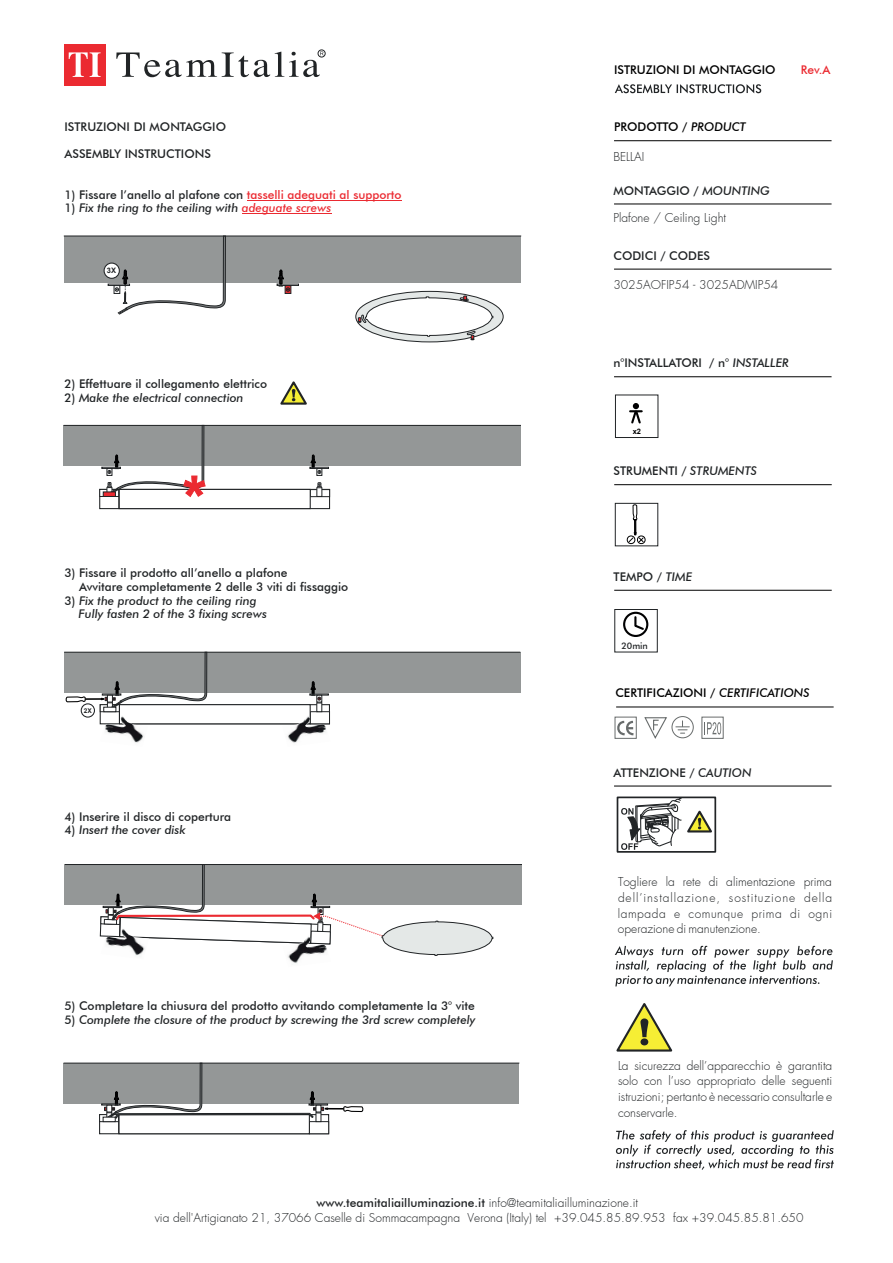
<style>
.page{position:relative;width:893px;height:1263px;background:#fff}
.page>*{position:absolute;margin:0;border:0;box-sizing:border-box;transform-origin:0 0}
.t1{font:700 59.85px "Arial";color:#eb2a31}
.t2{font:300 12px/15.8px "Futura";color:#212426;text-align:justify}
.t3{font:500 12px/13.5px "Futura BT";color:#212426}
.t4{font:italic 500 12px/13.5px "Futura BT";color:#212426}
.t5{font:500 12px "Futura BT";color:#000001}
.t6{font:500 12px "Futura BT";color:#eb2a31}
.t7{font:500 9px "Futura BT";color:#212426}
.t8{font:700 7.5px "Arial";color:#000001}
.t9{font:700 7.5px "Arial";color:#212426}
.t10{font:700 6.45px "Arial";color:#212426}
.s1{color:#eb2a31}
.s2{font-style:normal}
.s3{font-style:italic}
.s4{font-family:"Futura BT";font-weight:500}
</style>
<div class="page">
<hr style="left:247px;top:200px;width:155px;height:1px;background:#eb2a31">
<hr style="left:242px;top:213px;width:89px;height:1px;background:#eb2a31">
<hr style="left:614px;top:140px;width:217px;height:1px;background:#000001">
<hr style="left:614px;top:269px;width:217px;height:1px;background:#000001">
<hr style="left:614px;top:590px;width:218px;height:1px;background:#000001">
<hr style="left:614px;top:204px;width:217px;height:1px;background:#000001">
<hr style="left:614px;top:786px;width:217px;height:1px;background:#000001">
<hr style="left:614px;top:376px;width:217px;height:1px;background:#000001">
<div style="left:615px;top:395px;width:43px;height:43px;border:1px solid #212426"></div>
<hr style="left:616px;top:707px;width:218px;height:1px;background:#000001">
<svg style="left:630px;top:403px;width:12px;height:21px"></svg>
<svg style="left:621px;top:799px;width:91px;height:51px"></svg>
<div style="left:617px;top:796px;width:99px;height:57px;border:2px solid #212426"></div>
<svg style="left:616px;top:1003px;width:57px;height:49px"></svg>
<svg style="left:615px;top:84px;width:146px;height:9px"></svg>
<hr style="left:614px;top:484px;width:218px;height:1px;background:#000001">
<div style="left:615px;top:503px;width:43px;height:43px;border:1px solid #212426"></div>
<div style="left:614px;top:609px;width:44px;height:43px;border:1px solid #212426"></div>
<svg style="left:624px;top:613px;width:23px;height:23px"></svg>
<div style="left:623px;top:612px;width:25px;height:25px;border:2px solid #000001;border-radius:50%"></div>
<svg style="left:633px;top:617px;width:13px;height:15px"></svg>
<svg style="left:626px;top:504px;width:19px;height:40px"></svg>
<svg style="left:704px;top:722px;width:17px;height:12px"></svg>
<div style="left:701px;top:717px;width:23px;height:22px;border:1px solid #686c6c"></div>
<svg style="left:617px;top:720px;width:17px;height:16px"></svg>
<div style="left:615px;top:717px;width:22px;height:22px;border:1px solid #686c6c"></div>
<svg style="left:644px;top:717px;width:23px;height:22px"></svg>
<div style="left:672px;top:716px;width:22px;height:22px;border:1px solid #686c6c;border-radius:50%"></div>
<svg style="left:676px;top:721px;width:13px;height:13px"></svg>
<svg style="left:615px;top:946px;width:218px;height:40px"></svg>
<svg style="left:616px;top:1130px;width:218px;height:40px"></svg>
<div style="left:64px;top:236px;width:456px;height:46px;background:#949797"></div>
<svg style="left:355px;top:290px;width:149px;height:53px"></svg>
<div style="left:108px;top:284px;width:22px;height:2px;background:#fff;border:1px solid #212426"></div>
<div style="left:277px;top:284px;width:22px;height:2px;background:#fff;border:1px solid #212426"></div>
<svg style="left:285px;top:285px;width:6px;height:9px"></svg>
<svg style="left:278px;top:269px;width:12px;height:23px"></svg>
<svg style="left:115px;top:237px;width:110px;height:78px"></svg>
<div style="left:104px;top:263px;width:15px;height:15px;background:#fff;border-radius:50%"></div>
<div style="left:104px;top:263px;width:16px;height:16px;border:1px solid #212426;border-radius:50%"></div>
<hr style="left:64px;top:236px;width:457px;height:1px;background:#212426">
<div style="left:99px;top:489px;width:231px;height:20px;background:#fff;border:1px solid #212426"></div>
<div style="left:310px;top:489px;width:20px;height:8px;background:#fff;border:1px solid #212426"></div>
<svg style="left:99px;top:489px;width:7px;height:8px"></svg>
<div style="left:118px;top:489px;width:193px;height:20px;background:#fff;border:1px solid #212426"></div>
<svg style="left:316px;top:482px;width:7px;height:15px"></svg>
<div style="left:64px;top:425px;width:457px;height:41px;background:#949797"></div>
<div style="left:101px;top:467px;width:20px;height:2px;background:#fff;border:1px solid #212426"></div>
<div style="left:309px;top:467px;width:20px;height:2px;background:#fff;border:1px solid #212426"></div>
<svg style="left:316px;top:468px;width:6px;height:8px"></svg>
<svg style="left:310px;top:454px;width:11px;height:20px"></svg>
<svg style="left:116px;top:424px;width:89px;height:228px"></svg>
<svg style="left:103px;top:491px;width:3px;height:6px"></svg>
<hr style="left:64px;top:425px;width:457px;height:1px;background:#212426">
<div style="left:310px;top:711px;width:20px;height:13px;background:#fff;border:1px solid #212426"></div>
<div style="left:119px;top:704px;width:192px;height:20px;background:#fff;border:1px solid #212426"></div>
<div style="left:64px;top:652px;width:456px;height:40px;background:#949797"></div>
<div style="left:309px;top:693px;width:20px;height:2px;background:#fff;border:1px solid #212426"></div>
<svg style="left:310px;top:681px;width:13px;height:31px"></svg>
<svg style="left:66px;top:653px;width:141px;height:71px"></svg>
<img style="left:100px;top:715px;width:48px;height:28px">
<img style="left:282px;top:715px;width:48px;height:28px">
<div style="left:81px;top:704px;width:13px;height:13px;background:#fff;border-radius:50%"></div>
<div style="left:81px;top:703px;width:14px;height:15px;border:1px solid #212426;border-radius:50%"></div>
<hr style="left:64px;top:652px;width:456px;height:1px;background:#212426">
<div style="left:65px;top:864px;width:457px;height:41px;background:#949797"></div>
<hr style="left:65px;top:864px;width:457px;height:1px;background:#212426">
<div style="left:64px;top:1063px;width:455px;height:40px;background:#949797"></div>
<svg style="left:99px;top:865px;width:395px;height:270px"></svg>
<hr style="left:64px;top:1063px;width:455px;height:1px;background:#212426">
<svg style="left:280px;top:381px;width:27px;height:24px"></svg>
<div style="left:64px;top:44px;width:42px;height:42px;background:#eb2a31"></div>
<svg style="left:69px;top:52px;width:32px;height:25px"></svg>
<svg style="left:116px;top:52px;width:208px;height:25px"></svg>
<div style="left:318px;top:50px;width:7px;height:7px;border:1px solid #212426;border-radius:50%"></div>
<svg style="left:106px;top:426px;width:99px;height:71px"></svg>
<p class="t3" style="left:64px;top:120px;width:163px">ISTRUZIONI DI MONTAGGIO</p>
<p class="t3" style="left:64px;top:147px;width:148px">ASSEMBLY INSTRUCTIONS</p>
<p class="t3" style="left:64px;top:188px;width:339px">1) Fissare l’anello al plafone con <span class="s1">tasselli adeguati al supporto</span></p>
<p class="t4" style="left:64px;top:201px;width:268px"><span class="s2">1)</span> Fix the ring to the ceiling with <span class="s1">adeguate screws</span></p>
<p class="t9" style="left:107px;top:265px;width:11px">3X</p>
<p class="t3" style="left:64px;top:377px;width:204px">2) Effettuare il collegamento elettrico</p>
<p class="t4" style="left:64px;top:390px;width:181px"><span class="s2">2)</span> Make the electrical connection</p>
<h1 class="t1" style="left:183px;top:456px;width:25px">*</h1>
<p class="t3" style="left:79px;top:566px;width:271px;text-indent:-14px">3) Fissare il prodotto all’anello a plafone<br>Avvitare completamente 2 delle 3 viti di fissaggio</p>
<p class="t4" style="left:79px;top:593px;width:190px;text-indent:-14px"><span class="s2">3)</span> Fix the product to the ceiling ring<br>Fully fasten 2 of the 3 fixing screws</p>
<p class="t10" style="left:84px;top:706px;width:9px">2X</p>
<p class="t3" style="left:64px;top:810px;width:168px">4) Inserire il disco di copertura</p>
<p class="t4" style="left:64px;top:823px;width:123px"><span class="s2">4)</span> Insert the cover disk</p>
<p class="t3" style="left:64px;top:999px;width:412px">5) Completare la chiusura del prodotto avvitando completamente la 3° vite</p>
<p class="t4" style="left:64px;top:1013px;width:412px"><span class="s2">5)</span> Complete the closure of the product by screwing the 3rd screw completely</p>
<p class="t5" style="left:614px;top:63px;width:163px">ISTRUZIONI DI MONTAGGIO</p>
<p class="t6" style="left:801px;top:63px;width:31px">Rev.A</p>
<p class="t5" style="left:614px;top:120px;width:134px">PRODOTTO / <span class="s3">PRODUCT</span></p>
<p class="t2" style="left:613px;top:149px;width:32px">BELLAI</p>
<p class="t3" style="left:613px;top:183px;width:158px">MONTAGGIO / <span class="s3">MOUNTING</span></p>
<p class="t2" style="left:613px;top:209px;width:114px">Plafone / Ceiling Light</p>
<p class="t3" style="left:613px;top:249px;width:98px">CODICI / CODES</p>
<p class="t2" style="left:613px;top:277px;width:166px">3025AOFIP54 - 3025ADMIP54</p>
<p class="t3" style="left:613px;top:356px;width:177px">n°INSTALLATORI / n° <span class="s3">INSTALLER</span></p>
<p class="t8" style="left:633px;top:426px;width:10px">x2</p>
<p class="t3" style="left:614px;top:464px;width:145px">STRUMENTI / <span class="s3">STRUMENTS</span></p>
<p class="t3" style="left:614px;top:570px;width:80px">TEMPO / <span class="s3">TIME</span></p>
<p class="t7" style="left:621px;top:640px;width:28px">20min</p>
<p class="t5" style="left:615px;top:686px;width:196px">CERTIFICAZIONI / <span class="s3">CERTIFICATIONS</span></p>
<p class="t3" style="left:613px;top:765px;width:140px">ATTENZIONE / <span class="s3">CAUTION</span></p>
<p class="t2" style="left:618px;top:874px;width:216px">Togliere la rete di alimentazione prima dell’installazione, sostituzione della lampada e comunque prima di ogni operazione di manutenzione.</p>
<p class="t2" style="left:618px;top:1057px;width:216px">La sicurezza dell’apparecchio è garantita solo con l’uso appropriato delle seguenti istruzioni; pertanto è necessario consultarle e conservarle.</p>
<p class="t2" style="left:155px;top:1194px;width:650px;text-align:center"><span class="s4">www.teamitaliailluminazione.it</span> info@teamitaliailluminazione.it<br>via dell'Artigianato 21, 37066 Caselle di Sommacampagna Verona (Italy) tel +39.045.85.89.953 fax +39.045.85.81.650</p>
</div>
